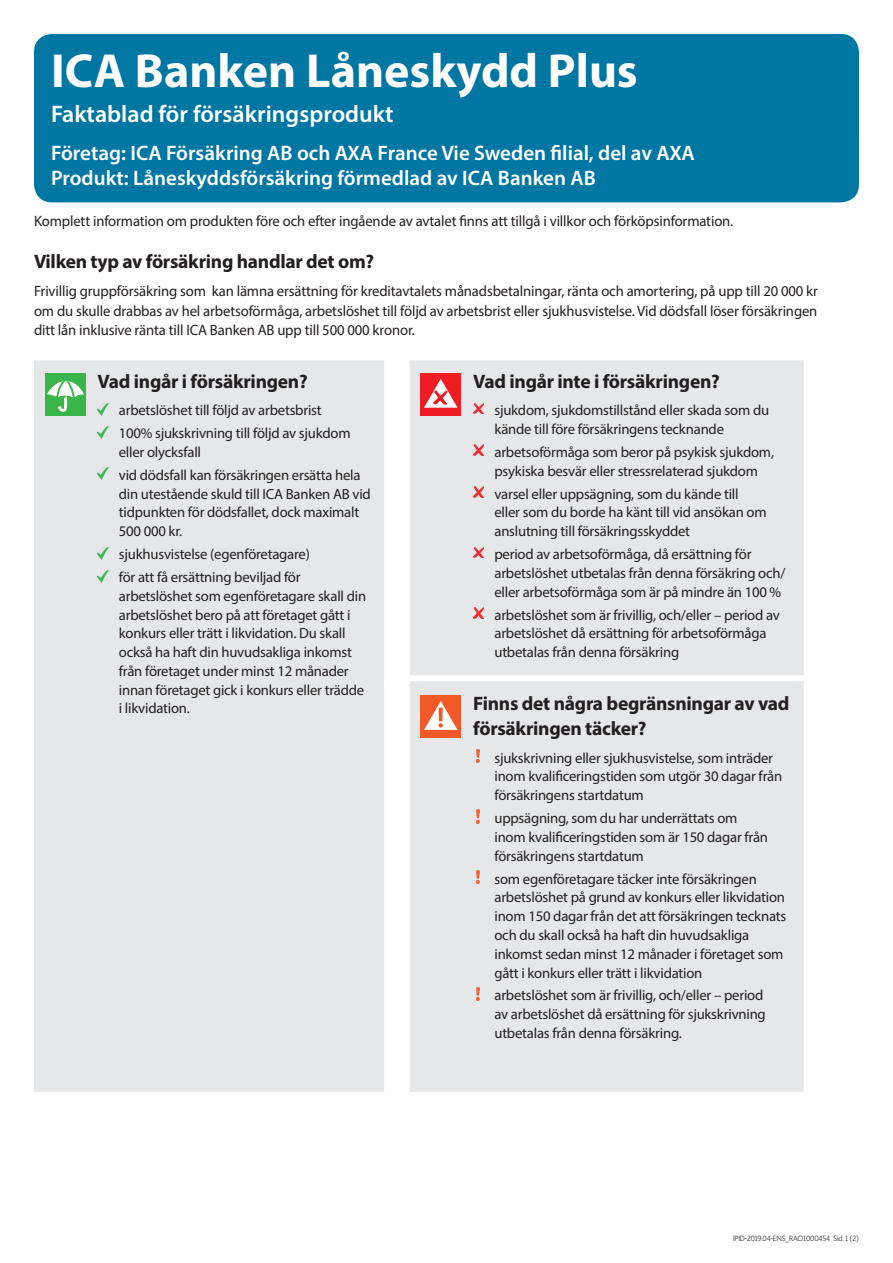
<style>
.page{position:relative;width:893px;height:1263px;background:#fff}
.page>*{position:absolute;margin:0;border:0;box-sizing:border-box;transform-origin:0 0}
.t1{font:700 48px "Myriad Pro";color:#fff}
.t2{font:600 24px "Myriad Pro";color:#fff}
.t3{font:600 21px/25.2px "Myriad Pro";color:#fff}
.t4{font:700 19.5px/25.5px "Myriad Pro";letter-spacing:-.015em;color:#231f20}
.t5{font:15px/19.5px "Myriad Pro";letter-spacing:-.01em;color:#231f20;text-align:justify}
.t6{font:14.7px/18.8px "Myriad Pro";letter-spacing:-.015em;color:#231f20}
.t7{font:300 7.5px "ICA Text";letter-spacing:-.015em;color:#231f20}
</style>
<div class="page">
<div style="left:34px;top:34px;width:825px;height:168px;background:#0076a3;border-radius:18px"></div>
<div style="left:34px;top:360px;width:770px;height:732px;background:#e6e7e9"></div>
<div style="left:410px;top:675px;width:59px;height:6px;background:#fff"></div>
<div style="left:469px;top:675px;width:335px;height:6px;background:#fff"></div>
<div style="left:384px;top:680px;width:26px;height:6px;background:#fff"></div>
<div style="left:45px;top:373px;width:41px;height:43px;background:#3ab54a"></div>
<svg style="left:47px;top:376px;width:37px;height:36px"></svg>
<svg style="left:98px;top:403px;width:10px;height:12px"></svg>
<svg style="left:98px;top:426px;width:10px;height:12px"></svg>
<svg style="left:98px;top:468px;width:10px;height:12px"></svg>
<svg style="left:98px;top:547px;width:10px;height:12px"></svg>
<svg style="left:98px;top:570px;width:10px;height:12px"></svg>
<div style="left:420px;top:373px;width:41px;height:43px;background:#ee1d23"></div>
<svg style="left:424px;top:379px;width:33px;height:29px"></svg>
<svg style="left:473px;top:403px;width:11px;height:11px"></svg>
<svg style="left:473px;top:445px;width:11px;height:11px"></svg>
<svg style="left:473px;top:487px;width:11px;height:10px"></svg>
<svg style="left:473px;top:547px;width:11px;height:11px"></svg>
<svg style="left:473px;top:608px;width:11px;height:10px"></svg>
<div style="left:420px;top:695px;width:41px;height:43px;background:#f15929"></div>
<svg style="left:424px;top:701px;width:33px;height:29px"></svg>
<img style="left:476px;top:749px;width:4px;height:14px">
<svg style="left:476px;top:810px;width:4px;height:13px"></svg>
<img style="left:476px;top:870px;width:4px;height:14px">
<svg style="left:476px;top:987px;width:4px;height:13px"></svg>
<h1 class="t1" style="left:51px;top:40px;width:588px">ICA Banken Låneskydd Plus</h1>
<h2 class="t2" style="left:51px;top:99px;width:344px">Faktablad för försäkringsprodukt</h2>
<h3 class="t3" style="left:51px;top:140px;width:645px">Företag: ICA Försäkring AB och AXA France Vie Sweden filial, del av AXA<br>Produkt: Låneskyddsförsäkring förmedlad av ICA Banken AB</h3>
<p class="t5" style="left:34px;top:211px;width:701px">Komplett information om produkten före och efter ingående av avtalet finns att tillgå i villkor och förköpsinformation.</p>
<h3 class="t4" style="left:34px;top:248px;width:342px">Vilken typ av försäkring handlar det om?</h3>
<p class="t5" style="left:34px;top:281px;width:786px">Frivillig gruppförsäkring som kan lämna ersättning för kreditavtalets månadsbetalningar, ränta och amortering, på upp till 20 000 kr om du skulle drabbas av hel arbetsoförmåga, arbetslöshet till följd av arbetsbrist eller sjukhusvistelse. Vid dödsfall löser försäkringen ditt lån inklusive ränta till ICA Banken AB upp till 500 000 kronor.</p>
<h3 class="t4" style="left:98px;top:368px;width:212px">Vad ingår i försäkringen?</h3>
<p class="t6" style="left:119px;top:398px;width:233px;line-height:23px">arbetslöshet till följd av arbetsbrist<br>100% sjukskrivning till följd av sjukdom</p>
<p class="t6" style="left:119px;top:440px;width:243px;line-height:23px">eller olycksfall<br>vid dödsfall kan försäkringen ersätta hela</p>
<p class="t6" style="left:119px;top:484px;width:254px">din utestående skuld till ICA Banken AB vid tidpunkten för dödsfallet, dock maximalt<br>500 000 kr.</p>
<p class="t6" style="left:119px;top:542px;width:193px;line-height:23px">sjukhusvistelse (egenföretagare) för att få ersättning beviljad för</p>
<p class="t6" style="left:119px;top:586px;width:249px">arbetslöshet som egenföretagare skall din arbetslöshet bero på att företaget gått i konkurs eller trätt i likvidation. Du skall också ha haft din huvudsakliga inkomst från företaget under minst 12 månader innan företaget gick i konkurs eller trädde i likvidation.</p>
<h3 class="t4" style="left:473px;top:368px;width:248px">Vad ingår inte i försäkringen?</h3>
<p class="t6" style="left:494px;top:400px;width:276px">sjukdom, sjukdomstillstånd eller skada som du kände till före försäkringens tecknande</p>
<p class="t6" style="left:494px;top:442px;width:281px">arbetsoförmåga som beror på psykisk sjukdom, psykiska besvär eller stressrelaterad sjukdom</p>
<p class="t6" style="left:494px;top:484px;width:274px">varsel eller uppsägning, som du kände till eller som du borde ha känt till vid ansökan om anslutning till försäkringsskyddet</p>
<p class="t6" style="left:494px;top:544px;width:293px">period av arbetsoförmåga, då ersättning för arbetslöshet utbetalas från denna försäkring och/ eller arbetsoförmåga som är på mindre än 100 %</p>
<p class="t6" style="left:494px;top:605px;width:287px">arbetslöshet som är frivillig, och/eller – period av arbetslöshet då ersättning för arbetsoförmåga utbetalas från denna försäkring</p>
<h3 class="t4" style="left:473px;top:690px;width:318px">Finns det några begränsningar av vad försäkringen täcker?</h3>
<p class="t6" style="left:494px;top:748px;width:289px">sjukskrivning eller sjukhusvistelse, som inträder inom kvalificeringstiden som utgör 30 dagar från försäkringens startdatum</p>
<p class="t6" style="left:494px;top:809px;width:275px">uppsägning, som du har underrättats om inom kvalificeringstiden som är 150 dagar från försäkringens startdatum</p>
<p class="t6" style="left:494px;top:869px;width:293px">som egenföretagare täcker inte försäkringen arbetslöshet på grund av konkurs eller likvidation inom 150 dagar från det att försäkringen tecknats och du skall också ha haft din huvudsakliga inkomst sedan minst 12 månader i företaget som gått i konkurs eller trätt i likvidation</p>
<p class="t6" style="left:494px;top:986px;width:273px">arbetslöshet som är frivillig, och/eller – period av arbetslöshet då ersättning för sjukskrivning utbetalas från denna försäkring.</p>
<p class="t7" style="left:733px;top:1234px;width:127px">IPID-2019.04-ENS_RAO1000454 Sid. 1 (2)</p>
</div>
